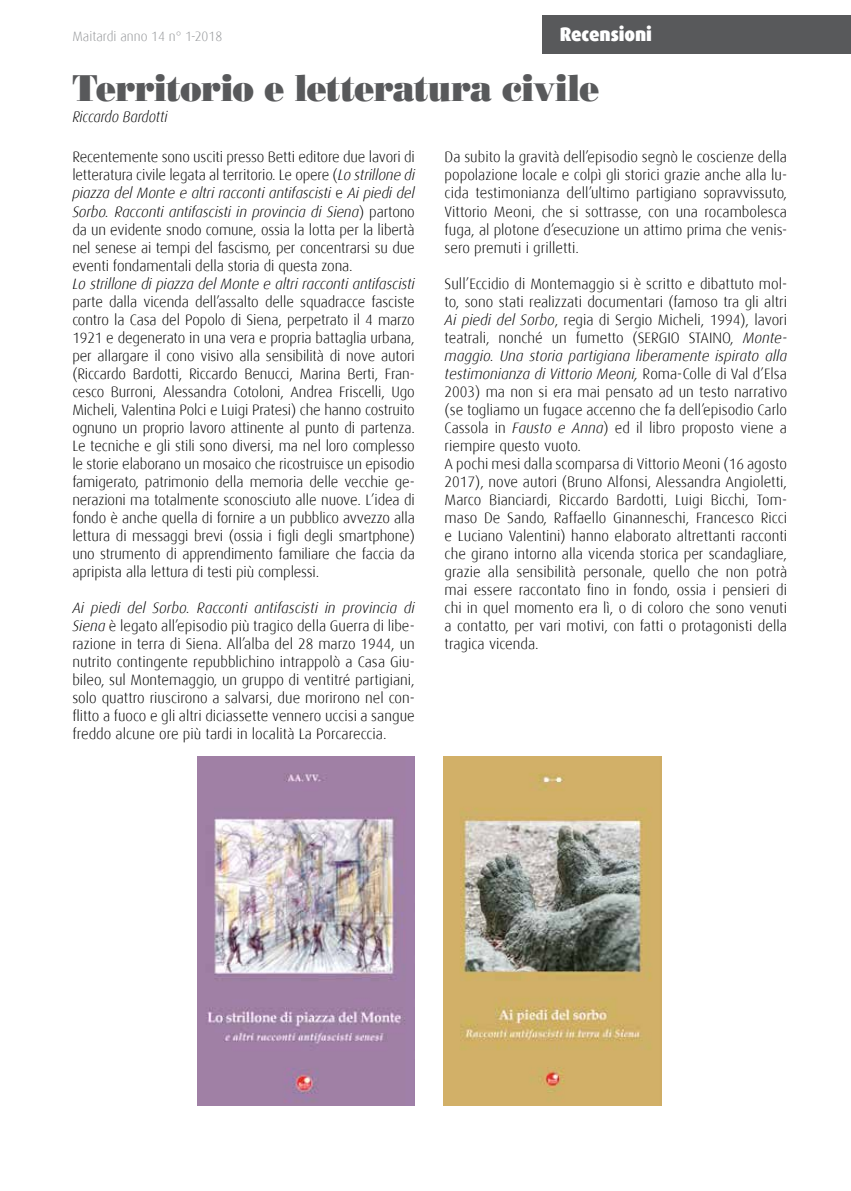
<style>
.page{position:relative;width:851px;height:1191px;background:#fff}
.page>*{position:absolute;margin:0;border:0;box-sizing:border-box;transform-origin:0 0}
.t1{font:37.5px "Bodoni Poster";letter-spacing:-.02em;color:#58595b;scale:.87 1}
.t2{font:900 19.5px "Dax";letter-spacing:-.005em;color:#fff;scale:.93 1}
.t3{font:italic 300 15.3px "Dax";letter-spacing:-.01em;color:#000;scale:.93 1}
.t4{font:300 15px/18px "Dax";color:#000;text-align:justify}
.t5{font:italic 300 15px "Dax";letter-spacing:-.01em;color:#000}
.t6{font:300 13.5px "Dax";color:#939598}
.s1{font-style:italic}
</style>
<div class="page">
<div style="left:542px;top:15px;width:308px;height:38px;background:#58595b"></div>
<img style="left:444px;top:756px;width:217px;height:350px">
<img style="left:197px;top:756px;width:217px;height:350px">
<p class="t6" style="left:72px;top:29px;width:151px">Maitardi anno 14 n° 1-2018</p>
<h2 class="t2" style="left:560px;top:23px;width:101px">Recensioni</h2>
<h1 class="t1" style="left:72px;top:72px;width:607px">Territorio e letteratura civile</h1>
<p class="t3" style="left:72px;top:110px;width:104px">Riccardo Bardotti</p>
<p class="t4" style="left:72px;top:148px;width:344px">Recentemente sono usciti presso Betti editore due lavori di letteratura civile legata al territorio. Le opere (<span class="s1">Lo strillone di piazza del Monte e altri racconti antifascisti</span> e <span class="s1">Ai piedi del Sorbo. Racconti antifascisti in provincia di Siena</span>) partono da un evidente snodo comune, ossia la lotta per la libertà nel senese ai tempi del fascismo, per concentrarsi su due eventi fondamentali della storia di questa zona.</p>
<p class="t5" style="left:72px;top:276px;width:344px">Lo strillone di piazza del Monte e altri racconti antifascisti</p>
<p class="t4" style="left:72px;top:292px;width:344px">parte dalla vicenda dell’assalto delle squadracce fasciste contro la Casa del Popolo di Siena, perpetrato il 4 marzo 1921 e degenerato in una vera e propria battaglia urbana, per allargare il cono visivo alla sensibilità di nove autori (Riccardo Bardotti, Riccardo Benucci, Marina Berti, Fran&shy;cesco Burroni, Alessandra Cotoloni, Andrea Friscelli, Ugo Micheli, Valentina Polci e Luigi Pratesi) che hanno costruito ognuno un proprio lavoro attinente al punto di partenza.<br>Le tecniche e gli stili sono diversi, ma nel loro complesso le storie elaborano un mosaico che ricostruisce un episodio famigerato, patrimonio della memoria delle vecchie ge&shy;nerazioni ma totalmente sconosciuto alle nuove. L’idea di fondo è anche quella di fornire a un pubblico avvezzo alla lettura di messaggi brevi (ossia i figli degli smartphone) uno strumento di apprendimento familiare che faccia da apripista alla lettura di testi più complessi.</p>
<p class="t4" style="left:72px;top:598px;width:344px"><span class="s1">Ai piedi del Sorbo. Racconti antifascisti in provincia di Siena</span> è legato all’episodio più tragico della Guerra di libe&shy;razione in terra di Siena. All’alba del 28 marzo 1944, un nutrito contingente repubblichino intrappolò a Casa Giu&shy;bileo, sul Montemaggio, un gruppo di ventitré partigiani, solo quattro riuscirono a salvarsi, due morirono nel con&shy;flitto a fuoco e gli altri diciassette vennero uccisi a sangue freddo alcune ore più tardi in località La Porcareccia.</p>
<p class="t4" style="left:444px;top:148px;width:344px">Da subito la gravità dell’episodio segnò le coscienze della popolazione locale e colpì gli storici grazie anche alla lu&shy;cida testimonianza dell’ultimo partigiano sopravvissuto, Vittorio Meoni, che si sottrasse, con una rocambolesca fuga, al plotone d’esecuzione un attimo prima che venis&shy;sero premuti i grilletti.</p>
<p class="t4" style="left:444px;top:274px;width:344px;text-align:left">Sull’Eccidio di Montemaggio si è scritto e dibattuto mol&shy;to, sono stati realizzati documentari (famoso tra gli altri <span class="s1">Ai piedi del Sorbo</span>, regia di Sergio Micheli, 1994), lavori teatrali, nonché un fumetto (SERGIO STAINO, <span class="s1">Monte&shy;maggio. Una storia partigiana liberamente ispirato alla testimonianza di Vittorio Meoni,</span> Roma-Colle di Val d’Elsa 2003) ma non si era mai pensato ad un testo narrativo (se togliamo un fugace accenno che fa dell’episodio Carlo Cassola in <span class="s1">Fausto e Anna</span>) ed il libro proposto viene a riempire questo vuoto.<br>A pochi mesi dalla scomparsa di Vittorio Meoni (16 agosto 2017), nove autori (Bruno Alfonsi, Alessandra Angioletti, Marco Bianciardi, Riccardo Bardotti, Luigi Bicchi, Tom&shy;maso De Sando, Raffaello Ginanneschi, Francesco Ricci e Luciano Valentini) hanno elaborato altrettanti racconti che girano intorno alla vicenda storica per scandagliare, grazie alla sensibilità personale, quello che non potrà mai essere raccontato fino in fondo, ossia i pensieri di chi in quel momento era lì, o di coloro che sono venuti a contatto, per vari motivi, con fatti o protagonisti della tragica vicenda.</p>
</div>
